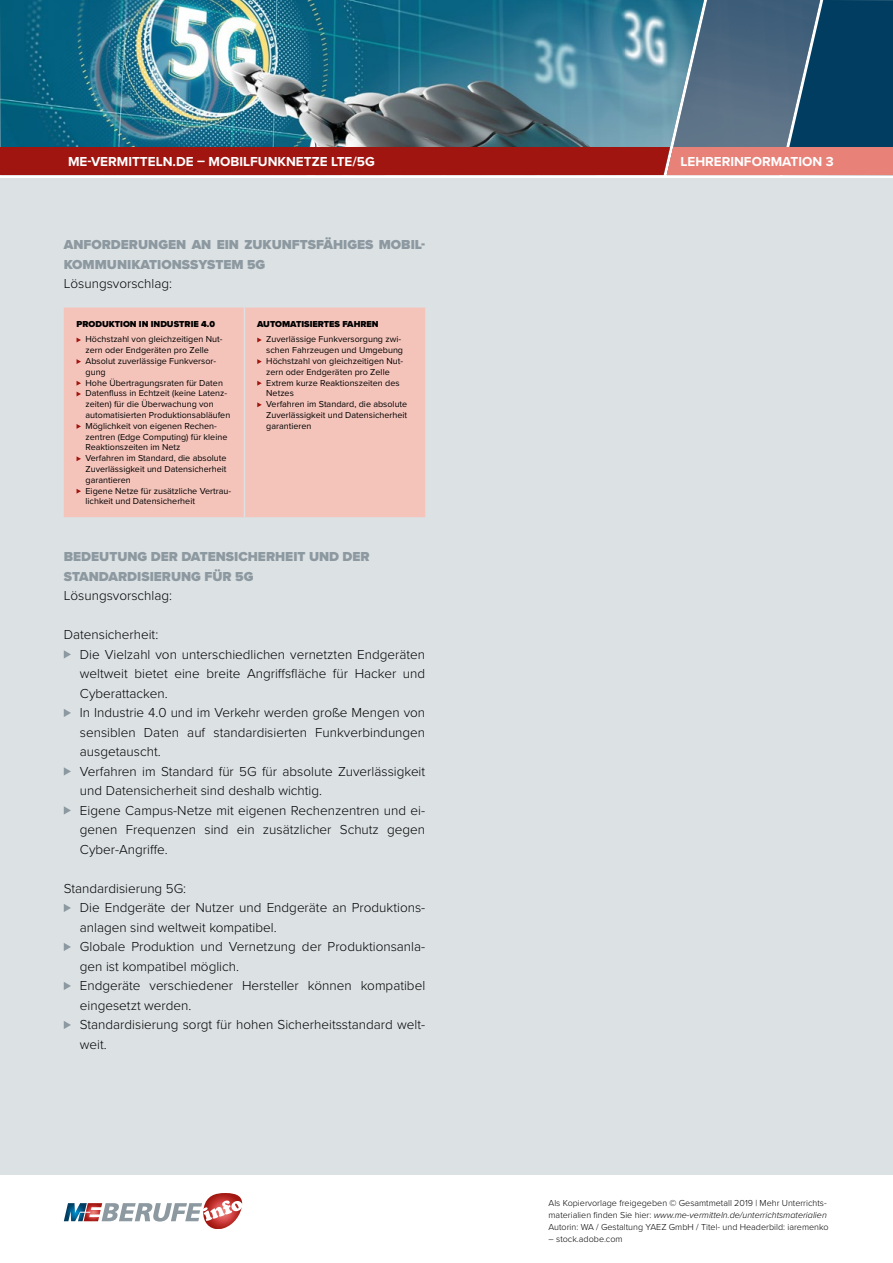
<style>
.page{position:relative;width:893px;height:1263px;background:#fff}
.page>*{position:absolute;margin:0;border:0;box-sizing:border-box;transform-origin:0 0}
.t1{font:300 13.5px/19.5px "Proxima Nova";color:#000}
.t2{font:900 13.5px/19.5px "Proxima Nova";color:#8d99a0}
.t3{font:700 13.5px "Proxima Nova";color:#fff}
.t4{font:9px/10.8px "Proxima Nova";color:#000}
.t5{font:300 9px/12px "Proxima Nova";color:#000}
.t6{font:900 9px "Proxima Nova";color:#000}
.s1{font-style:italic}
</style>
<div class="page">
<div style="left:0;top:179px;width:893px;height:996px;background:#dce1e4"></div>
<div style="left:64px;top:308px;width:361px;height:209px;background:#f4c4bb"></div>
<hr style="left:244px;top:308px;width:1px;height:209px;background:#dce1e4">
<svg style="left:77px;top:338px;width:4px;height:4px"></svg>
<svg style="left:77px;top:359px;width:4px;height:5px"></svg>
<svg style="left:77px;top:381px;width:4px;height:5px"></svg>
<svg style="left:77px;top:392px;width:4px;height:4px"></svg>
<svg style="left:77px;top:424px;width:4px;height:5px"></svg>
<svg style="left:77px;top:456px;width:4px;height:5px"></svg>
<svg style="left:77px;top:489px;width:4px;height:5px"></svg>
<svg style="left:257px;top:338px;width:5px;height:4px"></svg>
<svg style="left:257px;top:359px;width:5px;height:5px"></svg>
<svg style="left:257px;top:381px;width:5px;height:5px"></svg>
<svg style="left:257px;top:402px;width:5px;height:5px"></svg>
<svg style="left:64px;top:650px;width:7px;height:8px"></svg>
<svg style="left:64px;top:709px;width:7px;height:8px"></svg>
<svg style="left:64px;top:767px;width:7px;height:9px"></svg>
<svg style="left:64px;top:806px;width:7px;height:8px"></svg>
<svg style="left:64px;top:904px;width:7px;height:8px"></svg>
<svg style="left:64px;top:943px;width:7px;height:8px"></svg>
<svg style="left:64px;top:982px;width:7px;height:8px"></svg>
<svg style="left:64px;top:1021px;width:7px;height:8px"></svg>
<svg style="left:64px;top:1193px;width:179px;height:36px"></svg>
<img style="left:0;top:0;width:893px;height:175px">
<p class="t3" style="left:68px;top:152px;width:308px">ME-VERMITTELN.DE – MOBILFUNKNETZE LTE/5G</p>
<p class="t2" style="left:64px;top:235px;width:363px">ANFORDERUNGEN AN EIN ZUKUNFTSFÄHIGES MOBIL-<br>KOMMUNIKATIONSSYSTEM 5G</p>
<p class="t1" style="left:64px;top:273px;width:110px">Lösungsvorschlag:</p>
<p class="t6" style="left:77px;top:318px;width:140px">PRODUKTION IN INDUSTRIE 4.0</p>
<p class="t4" style="left:86px;top:334px;width:147px">Höchstzahl von gleichzeitigen Nut&shy;zern oder Endgeräten pro Zelle<br>Absolut zuverlässige Funkversor&shy;gung<br>Hohe Übertragungsraten für Daten<br>Datenfluss in Echtzeit (keine Latenz&shy;zeiten) für die Überwachung von automatisierten Produktionsabläufen<br>Möglichkeit von eigenen Rechen&shy;zentren (Edge Computing) für kleine<br>Reaktionszeiten im Netz<br>Verfahren im Standard, die absolute<br>Zuverlässigkeit und Datensicherheit garantieren<br>Eigene Netze für zusätzliche Vertrau&shy;lichkeit und Datensicherheit</p>
<p class="t6" style="left:257px;top:318px;width:123px">AUTOMATISIERTES FAHREN</p>
<p class="t4" style="left:266px;top:334px;width:143px">Zuverlässige Funkversorgung zwi&shy;schen Fahrzeugen und Umgebung<br>Höchstzahl von gleichzeitigen Nut&shy;zern oder Endgeräten pro Zelle<br>Extrem kurze Reaktionszeiten des<br>Netzes<br>Verfahren im Standard, die absolute<br>Zuverlässigkeit und Datensicherheit garantieren</p>
<p class="t2" style="left:64px;top:547px;width:307px">BEDEUTUNG DER DATENSICHERHEIT UND DER<br>STANDARDISIERUNG FÜR 5G</p>
<p class="t1" style="left:64px;top:585px;width:110px">Lösungsvorschlag:</p>
<p class="t1" style="left:80px;top:624px;width:347px;text-indent:-16px">Datensicherheit:<br>Die Vielzahl von unterschiedlichen vernetzten Endgeräten weltweit bietet eine breite Angriffsfläche für Hacker und Cyberattacken.<br>In Industrie 4.0 und im Verkehr werden große Mengen von sensiblen Daten auf standardisierten Funkverbindungen ausgetauscht.<br>Verfahren im Standard für 5G für absolute Zuverlässigkeit und Datensicherheit sind deshalb wichtig.<br>Eigene Campus-Netze mit eigenen Rechenzentren und ei&shy;genen Frequenzen sind ein zusätzlicher Schutz gegen Cyber-Angriffe.</p>
<p class="t1" style="left:80px;top:878px;width:347px;text-indent:-16px">Standardisierung 5G:<br>Die Endgeräte der Nutzer und Endgeräte an Produktions&shy;anlagen sind weltweit kompatibel.<br>Globale Produktion und Vernetzung der Produktionsanla&shy;gen ist kompatibel möglich.<br>Endgeräte verschiedener Hersteller können kompatibel eingesetzt werden.<br>Standardisierung sorgt für hohen Sicherheitsstandard welt&shy;weit.</p>
<p class="t3" style="left:680px;top:152px;width:166px">SCHÜLERARBEITSBLATT 1</p>
<p class="t3" style="left:680px;top:152px;width:155px">LEHRERINFORMATION 3</p>
<p class="t5" style="left:549px;top:1197px;width:282px">Als Kopiervorlage freigegeben © Gesamtmetall 2019 | Mehr Unterrichts&shy;materialien finden Sie hier: <span class="s1">www.me-vermitteln.de/unterrichtsmaterialien<br></span>Autorin: WA / Gestaltung YAEZ GmbH / Titel- und Headerbild: iaremenko</p>
<p class="t5" style="left:549px;top:1233px;width:76px">– stock.adobe.com</p>
</div>
